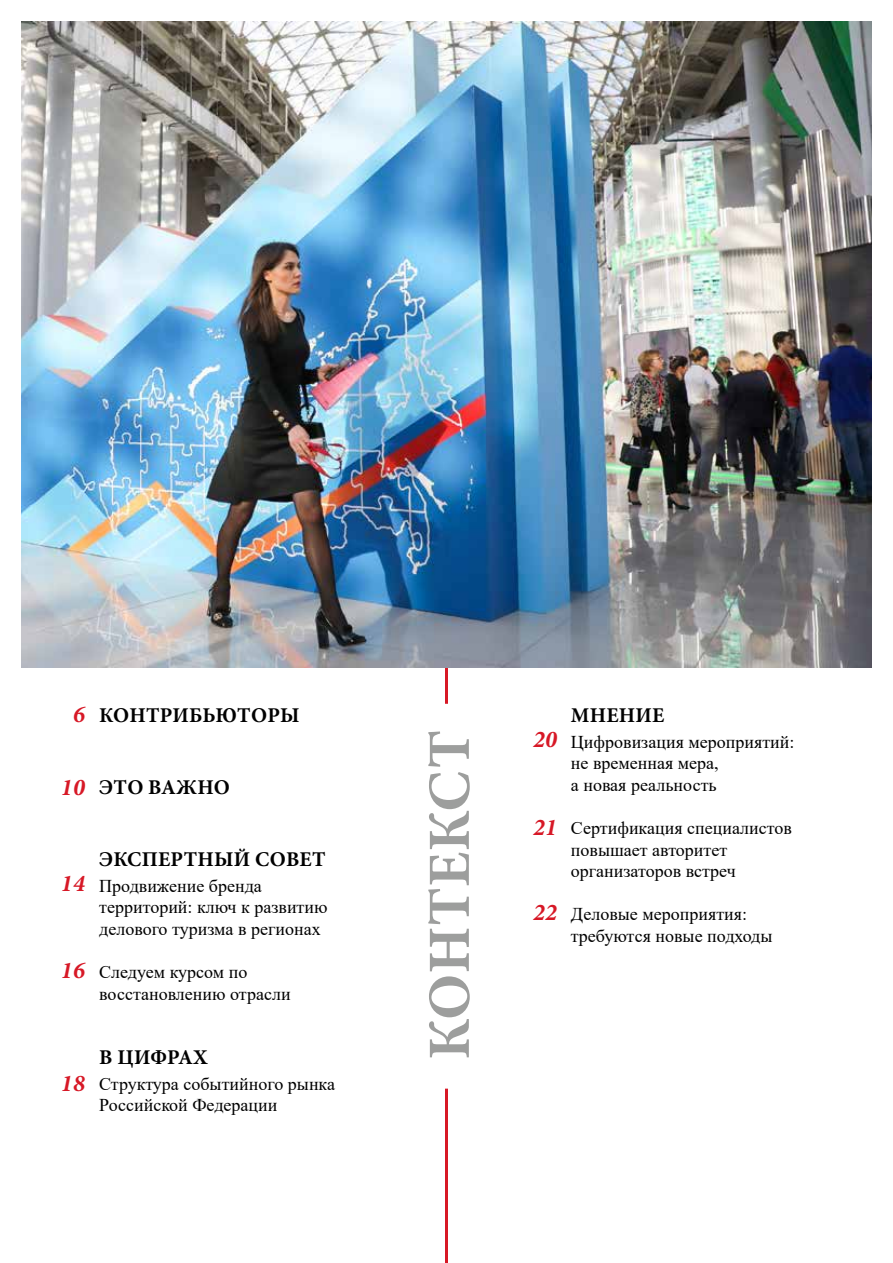
<style>
.page{position:relative;width:893px;height:1263px;background:#fff}
.page>*{position:absolute;margin:0;border:0;box-sizing:border-box;transform-origin:0 0}
.t1{font:700 60px "Minion Pro";letter-spacing:.01em;color:#9d9e9d}
.t2{font:italic 700 24px "Minion Pro";letter-spacing:.01em;color:#d71826}
.t3{font:700 21px "Minion Pro";letter-spacing:.01em;color:#000}
.t4{font:18px/21.6px "Times New Roman";color:#000}
</style>
<div class="page">
<hr style="left:445px;top:1089px;width:3px;height:174px;background:#d71826">
<hr style="left:445px;top:500px;width:3px;height:204px;background:#d71826">
<img style="left:21px;top:21px;width:851px;height:647px">
<h2 class="t2" style="left:73px;top:697px;width:13px">6</h2>
<p class="t3" style="left:571px;top:700px;width:95px">МНЕНИЕ</p>
<p class="t4" style="left:571px;top:730px;width:225px">Цифровизация мероприятий: не временная мера,<br>а новая реальность</p>
<p class="t4" style="left:571px;top:816px;width:223px">Сертификация специалистов повышает авторитет организаторов встреч</p>
<p class="t4" style="left:571px;top:903px;width:203px">Деловые мероприятия: требуются новые подходы</p>
<p class="t3" style="left:99px;top:700px;width:202px">КОНТРИБЬЮТОРЫ</p>
<h1 class="t1" style="left:407px;top:1059px;width:331px;rotate:-90deg">КОНТЕКСТ</h1>
<h2 class="t2" style="left:533px;top:722px;width:26px">20</h2>
<h2 class="t2" style="left:61px;top:770px;width:26px">10</h2>
<p class="t3" style="left:99px;top:772px;width:132px">ЭТО ВАЖНО</p>
<h2 class="t2" style="left:533px;top:810px;width:25px">21</h2>
<p class="t3" style="left:99px;top:844px;width:228px">ЭКСПЕРТНЫЙ СОВЕТ</p>
<p class="t4" style="left:99px;top:874px;width:230px">Продвижение бренда территорий: ключ к развитию делового туризма в регионах</p>
<p class="t4" style="left:99px;top:960px;width:193px">Следуем курсом по восстановлению отрасли</p>
<h2 class="t2" style="left:61px;top:866px;width:25px">14</h2>
<h2 class="t2" style="left:533px;top:895px;width:25px">22</h2>
<h2 class="t2" style="left:61px;top:953px;width:26px">16</h2>
<p class="t3" style="left:99px;top:1042px;width:110px">В ЦИФРАХ</p>
<p class="t4" style="left:99px;top:1072px;width:237px">Структура событийного рынка<br>Российской Федерации</p>
<h2 class="t2" style="left:61px;top:1066px;width:25px">18</h2>
</div>
